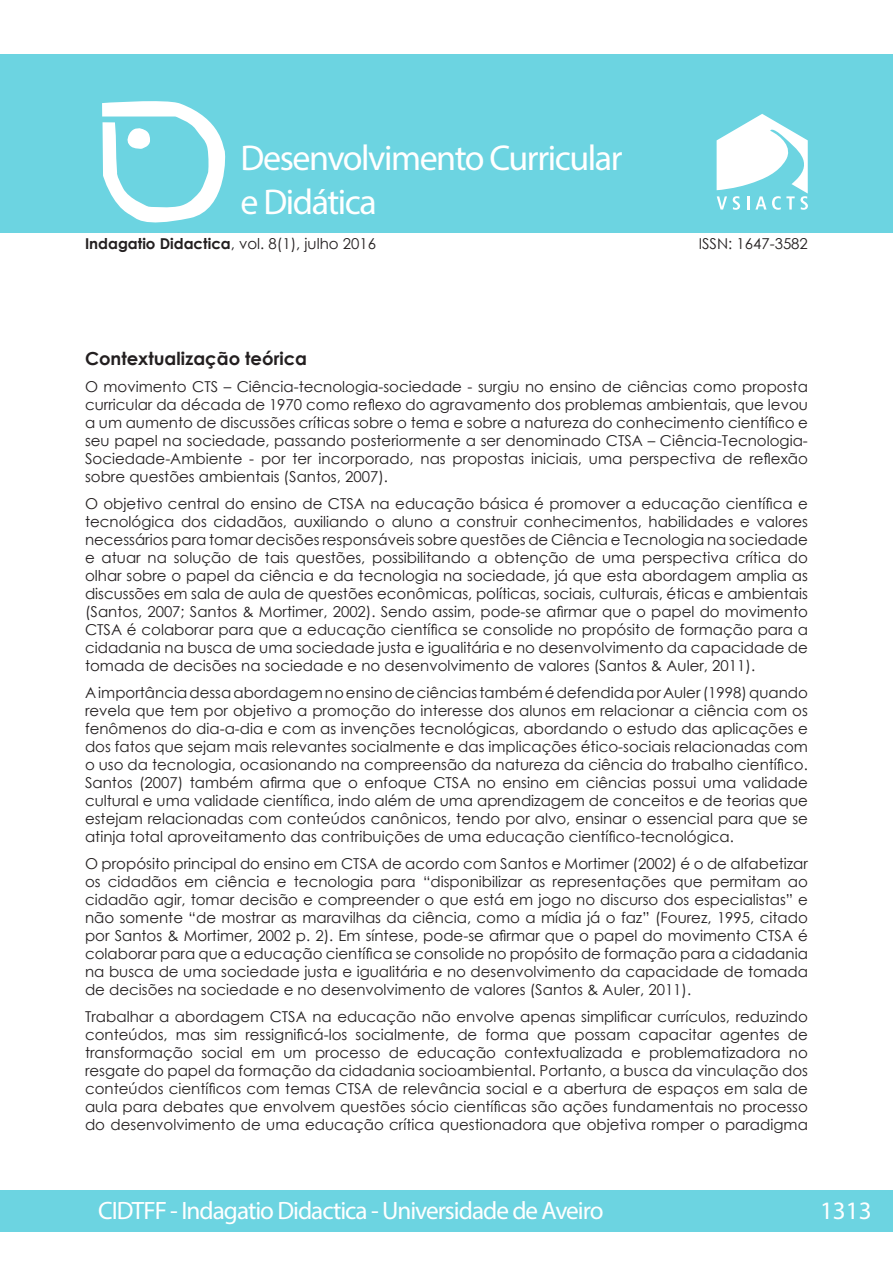
<style>
.page{position:relative;width:893px;height:1263px;background:#fff}
.page>*{position:absolute;margin:0;border:0;box-sizing:border-box;transform-origin:0 0}
.t1{font:36px/43.2px "Myriad Pro";letter-spacing:-.04em;color:#fff}
.t2{font:25.2px "Myriad Pro";letter-spacing:-.04em;color:#fff}
.t3{font:700 18px "Century Gothic";color:#231f20}
.t4{font:15px/18px "Century Gothic";color:#231f20;text-align:justify}
.s1{font-weight:700}
</style>
<div class="page">
<div style="left:0;top:1190px;width:892px;height:41px;background:#6cd4e1"></div>
<div style="left:0;top:54px;width:893px;height:179px;background:#6cd4e1"></div>
<svg style="left:102px;top:101px;width:124px;height:122px"></svg>
<svg style="left:717px;top:114px;width:91px;height:96px"></svg>
<h1 class="t1" style="left:241px;top:136px;width:384px">Desenvolvimento Curricular e Didática</h1>
<p class="t4" style="left:85px;top:234px;width:293px"><span class="s1">Indagatio Didactica</span>, vol. 8(1), julho 2016</p>
<p class="t4" style="left:699px;top:234px;width:111px">ISSN: 1647-3582</p>
<p class="t3" style="left:85px;top:345px;width:224px">Contextualização teórica</p>
<p class="t4" style="left:85px;top:377px;width:724px">O movimento CTS – Ciência-tecnologia-sociedade - surgiu no ensino de ciências como proposta curricular da década de 1970 como reflexo do agravamento dos problemas ambientais, que levou a um aumento de discussões críticas sobre o tema e sobre a natureza do conhecimento científico e seu papel na sociedade, passando posteriormente a ser denominado CTSA – Ciência-Tecnologia-Sociedade-Ambiente - por ter incorporado, nas propostas iniciais, uma perspectiva de reflexão sobre questões ambientais (Santos, 2007).</p>
<p class="t4" style="left:85px;top:494px;width:724px">O objetivo central do ensino de CTSA na educação básica é promover a educação científica e tecnológica dos cidadãos, auxiliando o aluno a construir conhecimentos, habilidades e valores necessários para tomar decisões responsáveis sobre questões de Ciência e Tecnologia na sociedade e atuar na solução de tais questões, possibilitando a obtenção de uma perspectiva crítica do olhar sobre o papel da ciência e da tecnologia na sociedade, já que esta abordagem amplia as discussões em sala de aula de questões econômicas, políticas, sociais, culturais, éticas e ambientais (Santos, 2007; Santos &amp; Mortimer, 2002). Sendo assim, pode-se afirmar que o papel do movimento CTSA é colaborar para que a educação científica se consolide no propósito de formação para a cidadania na busca de uma sociedade justa e igualitária e no desenvolvimento da capacidade de tomada de decisões na sociedade e no desenvolvimento de valores (Santos &amp; Auler, 2011).</p>
<p class="t4" style="left:85px;top:683px;width:724px">A importância dessa abordagem no ensino de ciências também é defendida por Auler (1998) quando revela que tem por objetivo a promoção do interesse dos alunos em relacionar a ciência com os fenômenos do dia-a-dia e com as invenções tecnológicas, abordando o estudo das aplicações e dos fatos que sejam mais relevantes socialmente e das implicações ético-sociais relacionadas com o uso da tecnologia, ocasionando na compreensão da natureza da ciência do trabalho científico.<br>Santos (2007) também afirma que o enfoque CTSA no ensino em ciências possui uma validade cultural e uma validade científica, indo além de uma aprendizagem de conceitos e de teorias que estejam relacionadas com conteúdos canônicos, tendo por alvo, ensinar o essencial para que se atinja total aproveitamento das contribuições de uma educação científico-tecnológica.</p>
<p class="t4" style="left:85px;top:854px;width:724px">O propósito principal do ensino em CTSA de acordo com Santos e Mortimer (2002) é o de alfabetizar os cidadãos em ciência e tecnologia para “disponibilizar as representações que permitam ao cidadão agir, tomar decisão e compreender o que está em jogo no discurso dos especialistas” e não somente “de mostrar as maravilhas da ciência, como a mídia já o faz” (Fourez, 1995, citado por Santos &amp; Mortimer, 2002 p. 2). Em síntese, pode-se afirmar que o papel do movimento CTSA é colaborar para que a educação científica se consolide no propósito de formação para a cidadania na busca de uma sociedade justa e igualitária e no desenvolvimento da capacidade de tomada de decisões na sociedade e no desenvolvimento de valores (Santos &amp; Auler, 2011).</p>
<p class="t4" style="left:85px;top:1007px;width:724px">Trabalhar a abordagem CTSA na educação não envolve apenas simplificar currículos, reduzindo conteúdos, mas sim ressignificá-los socialmente, de forma que possam capacitar agentes de transformação social em um processo de educação contextualizada e problematizadora no resgate do papel da formação da cidadania socioambiental. Portanto, a busca da vinculação dos conteúdos científicos com temas CTSA de relevância social e a abertura de espaços em sala de aula para debates que envolvem questões sócio científicas são ações fundamentais no processo do desenvolvimento de uma educação crítica questionadora que objetiva romper o paradigma</p>
<h2 class="t2" style="left:98px;top:1194px;width:507px">CIDTFF - Indagatio Didactica - Universidade de Aveiro</h2>
<h2 class="t2" style="left:820px;top:1194px;width:53px">1313</h2>
</div>
